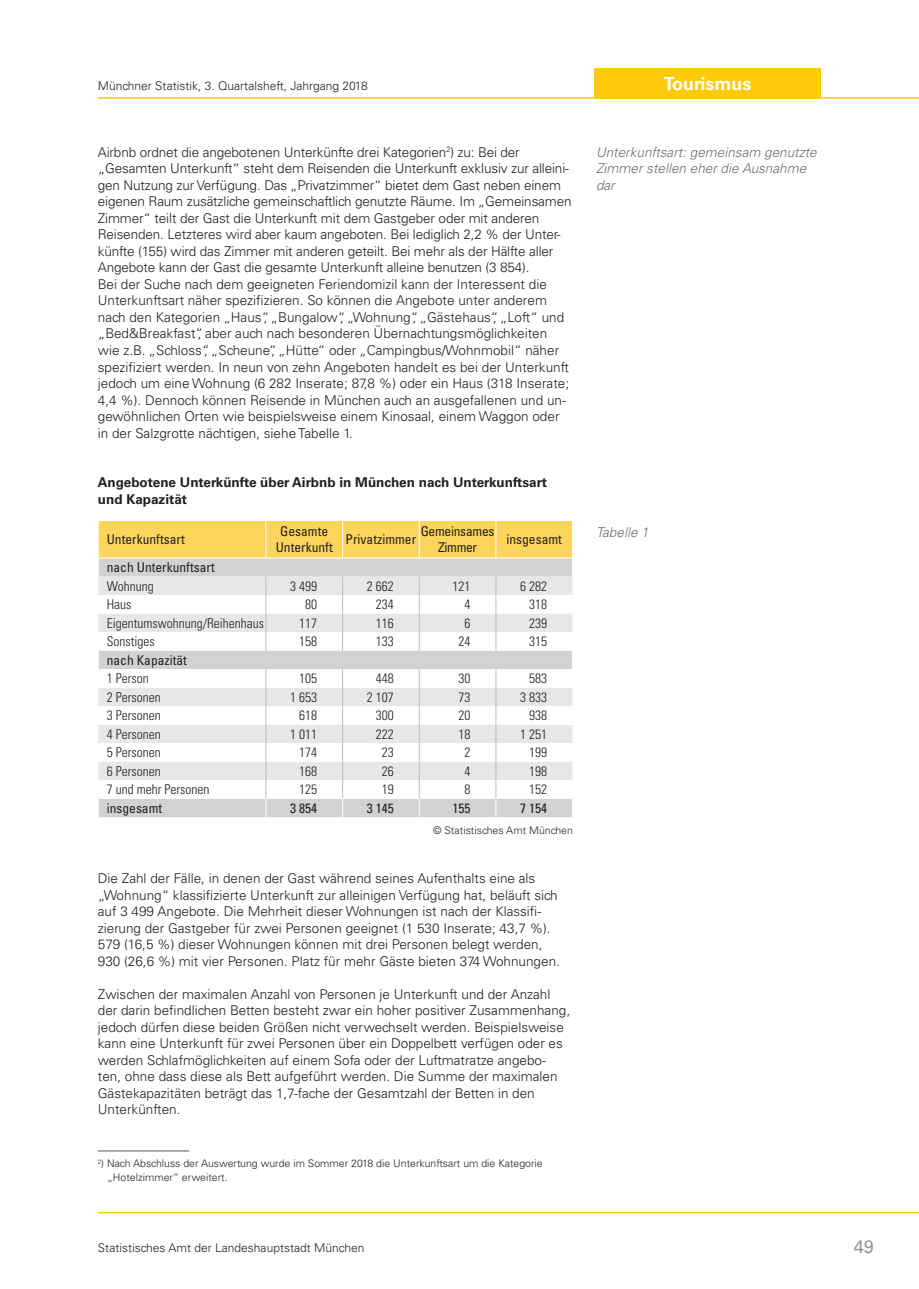
<style>
.page{position:relative;width:919px;height:1289px;background:#fff}
.page>*{position:absolute;margin:0;border:0;box-sizing:border-box;transform-origin:0 0}
.t1{font:700 18px "Univers LT Std";color:#fff}
.t2{font:18px "Univers LT Std";color:#939598}
.fl{font:300 13.5px/16.5px "Univers LT Std";color:#231f20}
.t3{font:300 condensed 13.5px "Univers LT Std";color:#231f20}
.t4{font:condensed 13.5px/16.5px "Univers LT Std";color:#231f20;text-align:center}
.fl_Marginalien{font:italic 300 13.5px/16.5px "Univers LT Std";color:#6c6d70}
.fl_bold{font:700 13.5px/16.5px "Univers LT Std";color:#231f20}
.t5{font:condensed 13.5px/16.5px "Univers LT Std";letter-spacing:-.02em;color:#231f20;text-align:center}
.t6{font:300 12px "Univers LT Std";color:#231f20}
.Fußnote{font:300 10.5px/13.5px "Univers LT Std";color:#231f20}
</style>
<div class="page">
<hr style="left:98px;top:1211px;width:820px;height:2px;background:#feca0a">
<hr style="left:98px;top:97px;width:820px;height:2px;background:#feca0a">
<div style="left:594px;top:68px;width:227px;height:30px;background:#feca0a"></div>
<hr style="left:98px;top:1150px;width:91px;height:1px;background:#57585a">
<svg style="left:98px;top:520px;width:475px;height:297px"></svg>
<p class="t6" style="left:98px;top:78px;width:271px">Münchner Statistik, 3. Quartalsheft, Jahrgang 2018</p>
<p class="fl" style="left:98px;top:144px;width:475px">Airbnb ordnet die angebotenen Unterkünfte drei Kategorien<sup>2</sup>) zu: Bei der „Gesamten Unterkunft“ steht dem Reisenden die Unterkunft exklusiv zur alleini&shy;gen Nutzung zur Verfügung. Das „Privatzimmer“ bietet dem Gast neben einem eigenen Raum zusätzliche gemeinschaftlich genutzte Räume. Im „Gemeinsamen Zimmer“ teilt der Gast die Unterkunft mit dem Gastgeber oder mit anderen Reisenden. Letzteres wird aber kaum angeboten. Bei lediglich 2,2 % der Unter&shy;künfte (155) wird das Zimmer mit anderen geteilt. Bei mehr als der Hälfte aller Angebote kann der Gast die gesamte Unterkunft alleine benutzen (3 854).</p>
<p class="fl" style="left:98px;top:276px;width:472px">Bei der Suche nach dem geeigneten Feriendomizil kann der Interessent die Unterkunftsart näher spezifizieren. So können die Angebote unter anderem nach den Kategorien „Haus“, „Bungalow“, „Wohnung“, „Gästehaus“, „Loft“ und „Bed&amp;Breakfast“, aber auch nach besonderen Übernachtungsmöglichkeiten wie z.B. „Schloss“, „Scheune“, „Hütte“ oder „Campingbus/Wohnmobil“ näher spezifiziert werden. In neun von zehn Angeboten handelt es bei der Unterkunft jedoch um eine Wohnung (6 282 Inserate; 87,8 %) oder ein Haus (318 Inserate; 4,4 %). Dennoch können Reisende in München auch an ausgefallenen und un&shy;gewöhnlichen Orten wie beispielsweise einem Kinosaal, einem Waggon oder in der Salzgrotte nächtigen, siehe Tabelle 1.</p>
<p class="fl_bold" style="left:98px;top:474px;width:450px">Angebotene Unterkünfte über Airbnb in München nach Unterkunftsart und Kapazität</p>
<p class="t4" style="left:107px;top:531px;width:79px">Unterkunftsart</p>
<p class="t4" style="left:276px;top:522px;width:58px">Gesamte<br>Unterkunft</p>
<p class="t4" style="left:345px;top:531px;width:72px">Privatzimmer</p>
<p class="t5" style="left:420px;top:522px;width:75px">Gemeinsames<br>Zimmer</p>
<p class="t4" style="left:506px;top:531px;width:57px">insgesamt</p>
<p class="t4" style="left:107px;top:559px;width:109px">nach Unterkunftsart</p>
<p class="t3" style="left:107px;top:578px;width:48px">Wohnung</p>
<p class="t3" style="left:290px;top:578px;width:28px">3 499</p>
<p class="t3" style="left:367px;top:578px;width:28px">2 662</p>
<p class="t3" style="left:452px;top:578px;width:19px">121</p>
<p class="t3" style="left:520px;top:578px;width:28px">6 282</p>
<p class="t3" style="left:107px;top:596px;width:26px">Haus</p>
<p class="t3" style="left:305px;top:596px;width:13px">80</p>
<p class="t3" style="left:375px;top:596px;width:19px">234</p>
<p class="t3" style="left:464px;top:596px;width:7px">4</p>
<p class="t3" style="left:529px;top:596px;width:19px">318</p>
<p class="t3" style="left:107px;top:615px;width:159px">Eigentumswohnung/Reihenhaus</p>
<p class="t3" style="left:299px;top:615px;width:19px">117</p>
<p class="t3" style="left:375px;top:615px;width:19px">116</p>
<p class="t3" style="left:464px;top:615px;width:7px">6</p>
<p class="t3" style="left:529px;top:615px;width:19px">239</p>
<p class="t3" style="left:107px;top:633px;width:49px">Sonstiges</p>
<p class="t3" style="left:299px;top:633px;width:19px">158</p>
<p class="t3" style="left:375px;top:633px;width:19px">133</p>
<p class="t3" style="left:458px;top:633px;width:13px">24</p>
<p class="t3" style="left:529px;top:633px;width:19px">315</p>
<p class="t4" style="left:107px;top:651px;width:82px">nach Kapazität</p>
<p class="t3" style="left:107px;top:670px;width:43px">1 Person</p>
<p class="t3" style="left:299px;top:670px;width:19px">105</p>
<p class="t3" style="left:375px;top:670px;width:19px">448</p>
<p class="t3" style="left:458px;top:670px;width:13px">30</p>
<p class="t3" style="left:529px;top:670px;width:19px">583</p>
<p class="t3" style="left:107px;top:689px;width:55px">2 Personen</p>
<p class="t3" style="left:290px;top:689px;width:28px">1 653</p>
<p class="t3" style="left:367px;top:689px;width:28px">2 107</p>
<p class="t3" style="left:458px;top:689px;width:13px">73</p>
<p class="t3" style="left:520px;top:689px;width:28px">3 833</p>
<p class="t3" style="left:107px;top:707px;width:55px">3 Personen</p>
<p class="t3" style="left:299px;top:707px;width:19px">618</p>
<p class="t3" style="left:375px;top:707px;width:19px">300</p>
<p class="t3" style="left:458px;top:707px;width:13px">20</p>
<p class="t3" style="left:529px;top:707px;width:19px">938</p>
<p class="t3" style="left:107px;top:726px;width:55px">4 Personen</p>
<p class="t3" style="left:290px;top:726px;width:28px">1 011</p>
<p class="t3" style="left:375px;top:726px;width:19px">222</p>
<p class="t3" style="left:458px;top:726px;width:13px">18</p>
<p class="t3" style="left:520px;top:726px;width:28px">1 251</p>
<p class="t3" style="left:107px;top:744px;width:55px">5 Personen</p>
<p class="t3" style="left:299px;top:744px;width:19px">174</p>
<p class="t3" style="left:381px;top:744px;width:13px">23</p>
<p class="t3" style="left:464px;top:744px;width:7px">2</p>
<p class="t3" style="left:529px;top:744px;width:19px">199</p>
<p class="t3" style="left:107px;top:763px;width:55px">6 Personen</p>
<p class="t3" style="left:299px;top:763px;width:19px">168</p>
<p class="t3" style="left:381px;top:763px;width:13px">26</p>
<p class="t3" style="left:464px;top:763px;width:7px">4</p>
<p class="t3" style="left:529px;top:763px;width:19px">198</p>
<p class="t3" style="left:107px;top:781px;width:104px">7 und mehr Personen</p>
<p class="t3" style="left:299px;top:781px;width:19px">125</p>
<p class="t3" style="left:381px;top:781px;width:13px">19</p>
<p class="t3" style="left:464px;top:781px;width:7px">8</p>
<p class="t3" style="left:529px;top:781px;width:19px">152</p>
<p class="t4" style="left:107px;top:799px;width:57px">insgesamt</p>
<p class="t4" style="left:290px;top:799px;width:28px">3 854</p>
<p class="t4" style="left:367px;top:799px;width:28px">3 145</p>
<p class="t4" style="left:452px;top:799px;width:19px">155</p>
<p class="t4" style="left:520px;top:799px;width:28px">7 154</p>
<p class="Fußnote" style="left:433px;top:823px;width:141px">© Statistisches Amt München</p>
<p class="fl" style="left:98px;top:870px;width:463px">Die Zahl der Fälle, in denen der Gast während seines Aufenthalts eine als „Wohnung“ klassifizierte Unterkunft zur alleinigen Verfügung hat, beläuft sich auf 3 499 Angebote. Die Mehrheit dieser Wohnungen ist nach der Klassifi&shy;zierung der Gastgeber für zwei Personen geeignet (1 530 Inserate; 43,7 %).<br>579 (16,5 %) dieser Wohnungen können mit drei Personen belegt werden, 930 (26,6 %) mit vier Personen. Platz für mehr Gäste bieten 374 Wohnungen.</p>
<p class="fl" style="left:98px;top:985px;width:474px">Zwischen der maximalen Anzahl von Personen je Unterkunft und der Anzahl der darin befindlichen Betten besteht zwar ein hoher positiver Zusammenhang, jedoch dürfen diese beiden Größen nicht verwechselt werden. Beispielsweise kann eine Unterkunft für zwei Personen über ein Doppelbett verfügen oder es werden Schlafmöglichkeiten auf einem Sofa oder der Luftmatratze angebo&shy;ten, ohne dass diese als Bett aufgeführt werden. Die Summe der maximalen Gästekapazitäten beträgt das 1,7-fache der Gesamtzahl der Betten in den Unterkünften.</p>
<p class="Fußnote" style="left:107px;top:1156px;width:437px;text-indent:-9px"><sup>2</sup>) Nach Abschluss der Auswertung wurde im Sommer 2018 die Unterkunftsart um die Kategorie „Hotelzimmer“ erweitert.</p>
<p class="t1" style="left:663px;top:73px;width:89px">Tourismus</p>
<p class="fl_Marginalien" style="left:596px;top:144px;width:222px">Unterkunftsart: gemeinsam genutzte<br>Zimmer stellen eher die Ausnahme dar</p>
<p class="fl_Marginalien" style="left:596px;top:523px;width:54px">Tabelle 1</p>
<p class="t6" style="left:98px;top:1240px;width:268px">Statistisches Amt der Landeshauptstadt München</p>
<h1 class="t2" style="left:853px;top:1235px;width:22px">49</h1>
</div>
